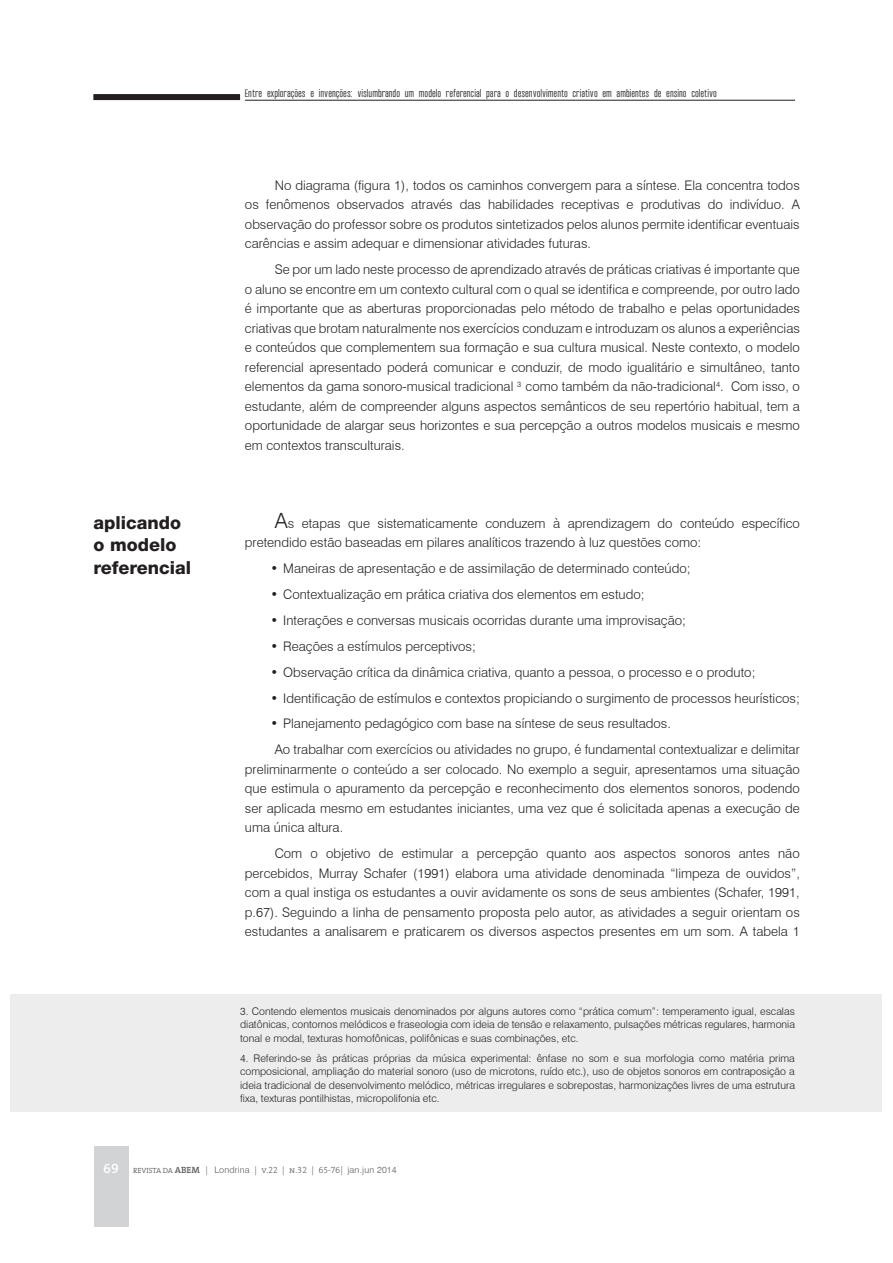
<style>
.page{position:relative;width:893px;height:1263px;background:#fff}
.page>*{position:absolute;margin:0;border:0;box-sizing:border-box;transform-origin:0 0}
.t1{font:800 18px/22.5px "Helvetica Neue";color:#231f20}
.t2{font:300 13.2px/19.5px "Swiss 721 BT";color:#231f20;text-align:justify}
.t3{font:300 10.5px/13.5px "Swiss 721 BT";color:#231f20;text-align:justify}
.t4{font:9px "Wearetrippin Short";color:#231f20}
.t5{font:300 9px "Swiss 721 BT";letter-spacing:.02em;color:#58595b}
.s1{font-size:21px}
.s2{font-family:"The Serif Semi Bold Caps";font-weight:400;font-size:13.5px;color:#fff}
.s3{font-family:"The Serif";font-size:7.5px}
.s4{font-family:"The Serif";font-weight:600}
.s5{font-family:"The Serif Light Caps";font-weight:400}
</style>
<div class="page">
<hr style="left:245px;top:100px;width:550px;height:1px;background:#231f20">
<div style="left:93px;top:94px;width:147px;height:6px;background:#231f20"></div>
<div style="left:94px;top:1146px;width:34px;height:81px;background:#d1d3d4"></div>
<div style="left:10px;top:994px;width:872px;height:118px;background:#ededee"></div>
<p class="t4" style="left:245px;top:89px;width:473px">Entre explorações e invenções: vislumbrando um modelo referencial para o desenvolvimento criativo em ambientes de ensino coletivo</p>
<h1 class="t1" style="left:93px;top:513px;width:99px">aplicando o modelo referencial</h1>
<p class="t2" style="left:245px;top:175px;width:556px;text-indent:30px">No diagrama (figura 1), todos os caminhos convergem para a síntese. Ela concentra todos os fenômenos observados através das habilidades receptivas e produtivas do indivíduo. A observação do professor sobre os produtos sintetizados pelos alunos permite identificar eventuais carências e assim adequar e dimensionar atividades futuras.</p>
<p class="t2" style="left:245px;top:260px;width:556px;text-indent:30px">Se por um lado neste processo de aprendizado através de práticas criativas é importante que o aluno se encontre em um contexto cultural com o qual se identifica e compreende, por outro lado é importante que as aberturas proporcionadas pelo método de trabalho e pelas oportunidades criativas que brotam naturalmente nos exercícios conduzam e introduzam os alunos a experiências e conteúdos que complementem sua formação e sua cultura musical. Neste contexto, o modelo referencial apresentado poderá comunicar e conduzir, de modo igualitário e simultâneo, tanto elementos da gama sonoro-musical tradicional <sup>3</sup> como também da não-tradicional<sup>4</sup>. Com isso, o estudante, além de compreender alguns aspectos semânticos de seu repertório habitual, tem a oportunidade de alargar seus horizontes e sua percepção a outros modelos musicais e mesmo em contextos transculturais.</p>
<p class="t2" style="left:245px;top:513px;width:556px;text-indent:30px"><span class="s1">A</span>s etapas que sistematicamente conduzem à aprendizagem do conteúdo específico pretendido estão baseadas em pilares analíticos trazendo à luz questões como:</p>
<p class="t2" style="left:283px;top:559px;width:409px">Maneiras de apresentação e de assimilação de determinado conteúdo;</p>
<p class="t2" style="left:283px;top:585px;width:363px">Contextualização em prática criativa dos elementos em estudo;</p>
<p class="t2" style="left:283px;top:610px;width:404px">Interações e conversas musicais ocorridas durante uma improvisação;</p>
<p class="t2" style="left:283px;top:636px;width:194px">Reações a estímulos perceptivos;</p>
<p class="t2" style="left:283px;top:662px;width:474px">Observação crítica da dinâmica criativa, quanto a pessoa, o processo e o produto;</p>
<p class="t2" style="left:283px;top:688px;width:518px">Identificação de estímulos e contextos propiciando o surgimento de processos heurísticos;</p>
<p class="t2" style="left:283px;top:714px;width:389px">Planejamento pedagógico com base na síntese de seus resultados.</p>
<p class="t2" style="left:275px;top:740px;width:526px">Ao trabalhar com exercícios ou atividades no grupo, é fundamental contextualizar e delimitar</p>
<p class="t2" style="left:245px;top:759px;width:556px">preliminarmente o conteúdo a ser colocado. No exemplo a seguir, apresentamos uma situação que estimula o apuramento da percepção e reconhecimento dos elementos sonoros, podendo ser aplicada mesmo em estudantes iniciantes, uma vez que é solicitada apenas a execução de uma única altura.</p>
<p class="t2" style="left:245px;top:844px;width:556px;text-indent:30px">Com o objetivo de estimular a percepção quanto aos aspectos sonoros antes não percebidos, Murray Schafer (1991) elabora uma atividade denominada “limpeza de ouvidos”, com a qual instiga os estudantes a ouvir avidamente os sons de seus ambientes (Schafer, 1991, p.67). Seguindo a linha de pensamento proposta pelo autor, as atividades a seguir orientam os estudantes a analisarem e praticarem os diversos aspectos presentes em um som. A tabela 1</p>
<p class="t3" style="left:240px;top:1004px;width:556px">3. Contendo elementos musicais denominados por alguns autores como “prática comum”: temperamento igual, escalas diatônicas, contornos melódicos e fraseologia com ideia de tensão e relaxamento, pulsações métricas regulares, harmonia tonal e modal, texturas homofônicas, polifônicas e suas combinações, etc.</p>
<p class="t3" style="left:240px;top:1051px;width:556px">4. Referindo-se às práticas próprias da música experimental: ênfase no som e sua morfologia como matéria prima composicional, ampliação do material sonoro (uso de microtons, ruído etc.), uso de objetos sonoros em contraposição a ideia tradicional de desenvolvimento melódico, métricas irregulares e sobrepostas, harmonizações livres de uma estrutura fixa, texturas pontilhistas, micropolifonia etc.</p>
<p class="t5" style="left:103px;top:1164px;width:295px"><span class="s2">69</span> <span class="s3">REVISTA DA</span> <span class="s4">ABEM</span> | Londrina <span class="s5">| v.22 | n.32 | 65-76|</span> jan.jun 2014</p>
</div>
